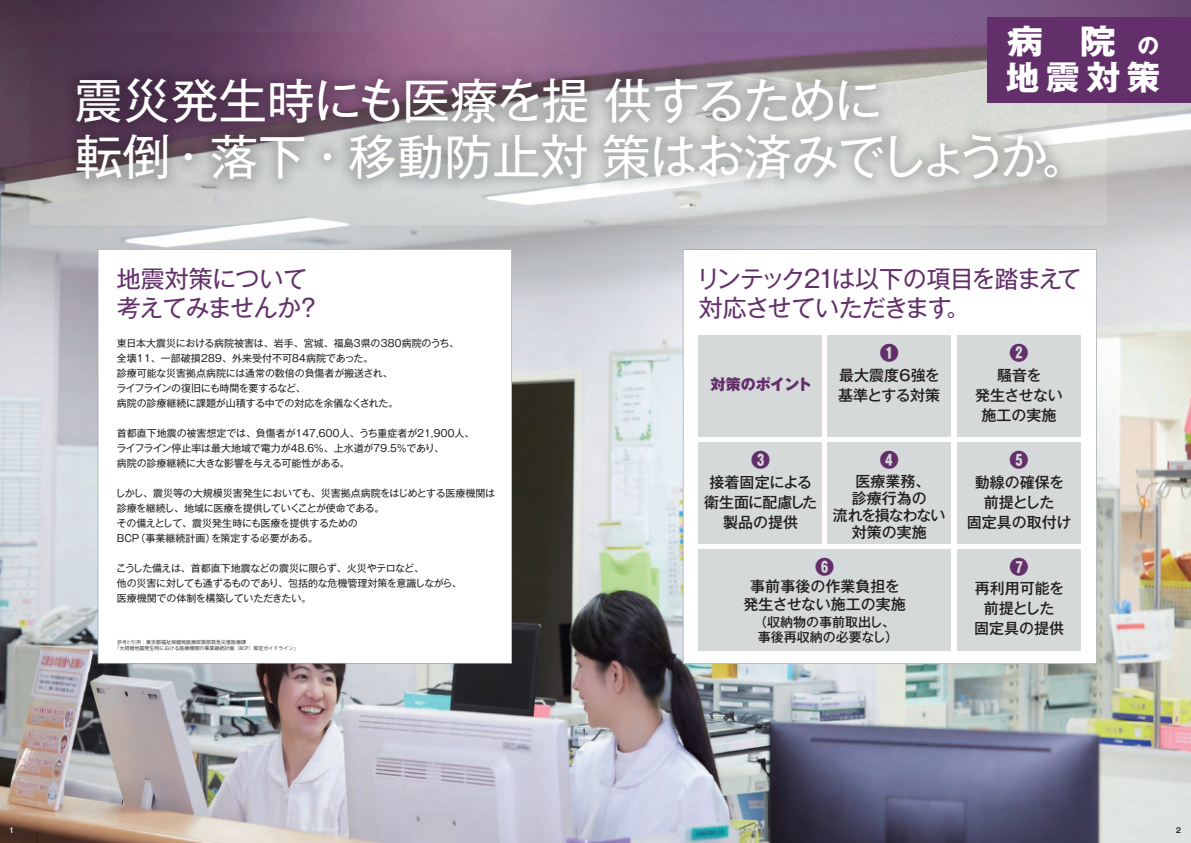
<style>
.page{position:relative;width:1191px;height:843px;background:#fff}
.page>*{position:absolute;margin:0;border:0;box-sizing:border-box;transform-origin:0 0}
.t1{font:48px/56px "Gothic MB101 Pro";letter-spacing:-.02em;color:#fff}
.t2{font:700 33.6px/36.1px "Gothic MB101 Pro";color:#fff;scale:1.08 1}
.t3{font:24px/29px "Gothic MB101 Pro";letter-spacing:-.065em;color:#632f6a}
.t4{font:24px/29px "Gothic MB101 Pro";letter-spacing:-.035em;color:#632f6a}
.t5{font:800 19px "Gothic MB101 Pro";color:#632f6a}
.t6{font:500 15px/20px "Gothic MB101 Pro";color:#231f20;text-align:center}
.t7{font:500 15px/20px "Gothic MB101 Pro";letter-spacing:-.035em;color:#231f20}
.t8{font:800 15px "Gothic MB101 Pro";letter-spacing:-.015em;color:#632f6a}
.t9{font:500 13px/15px "Gothic MB101 Pro";color:#231f20}
.t10{font:10px/15px "Gothic MB101 Pro";letter-spacing:-.02em;color:#231f20}
.t11{font:500 7.1px "Gothic MB101 Pro";color:#fff}
.t12{font:700 7.1px "Gothic MB101 Pro De";color:#231f20}
.t13{font:5px/6px "Koz Go Pr 6 N";color:#231f20}
.s1{font-size:21.6px}
.s2{font-family:"Gothic MB101 Pro";font-weight:300}
</style>
<div class="page">
<img style="left:0;top:0;width:1191px;height:842px">
<svg style="left:683px;top:249px;width:414px;height:414px"></svg>
<img style="left:31px;top:33px;width:1075px;height:192px">
<div style="left:987px;top:17px;width:204px;height:85px;background:#632f6a"></div>
<svg style="left:98px;top:249px;width:414px;height:414px"></svg>
<div style="left:698px;top:335px;width:123px;height:102px;background:#d6d9da"></div>
<div style="left:828px;top:335px;width:123px;height:102px;background:#d6d9da"></div>
<div style="left:957px;top:335px;width:123px;height:102px;background:#d6d9da"></div>
<div style="left:698px;top:442px;width:123px;height:101px;background:#d6d9da"></div>
<div style="left:828px;top:442px;width:123px;height:101px;background:#d6d9da"></div>
<div style="left:957px;top:442px;width:123px;height:101px;background:#d6d9da"></div>
<div style="left:698px;top:548px;width:136px;height:102px;background:#d6d9da"></div>
<div style="left:828px;top:548px;width:123px;height:102px;background:#d6d9da"></div>
<div style="left:957px;top:548px;width:123px;height:102px;background:#d6d9da"></div>
<h2 class="t2" style="left:1006px;top:19px;width:145px">病　院 <span class="s1">の</span>地震対策</h2>
<h1 class="t1" style="left:75px;top:66px;width:1016px">震災発生時にも医療を提供するために<br>転倒・落下・移動防止対策はお済みでしょうか。</h1>
<h3 class="t4" style="left:117px;top:261px;width:205px">地震対策について考えてみませんか？</h3>
<p class="t10" style="left:116px;top:334px;width:344px">東日本大震災における病院被害は、岩手、宮城、福島３県の３８０病院のうち、全壊１１、一部破損２８９、外来受付不可８４病院であった。<br>診療可能な災害拠点病院には通常の数倍の負傷者が搬送され、<br>ライフラインの復旧にも時間を要するなど、<br>病院の診療継続に課題が山積する中での対応を余儀なくされた。</p>
<p class="t10" style="left:116px;top:424px;width:360px">首都直下地震の被害想定では、負傷者が147,６００人、うち重症者が21,９００人、ライフライン停止率は最大地域で電力が４８.６％、上水道が７９.５％であり、<br>病院の診療継続に大きな影響を与える可能性がある。</p>
<p class="t10" style="left:116px;top:484px;width:381px">しかし、震災等の大規模災害発生においても、災害拠点病院をはじめとする医療機関は診療を継続し、地域に医療を提供していくことが使命である。<br>その備えとして、震災発生時にも医療を提供するための<br>BCP（事業継続計画）を策定する必要がある。</p>
<p class="t10" style="left:116px;top:559px;width:347px">こうした備えは、首都直下地震などの震災に限らず、火災やテロなど、<br>他の災害に対しても通ずるものであり、包括的な危機管理対策を意識しながら、医療機関での体制を構築していただきたい。</p>
<p class="t13" style="left:114px;top:638px;width:185px;text-indent:2px"><span class="s2">参考と引用：</span>東京都福祉保健局医療政策部救急災害医療課<br>「大規模地震発生時における医療機関の事業継続計画（BCP）策定ガイドライン」</p>
<h3 class="t3" style="left:696px;top:261px;width:386px">リンテック２１は以下の項目を踏まえて対応させていただきます。</h3>
<h3 class="t8" style="left:710px;top:371px;width:103px">対策のポイント</h3>
<h3 class="t5" style="left:880px;top:337px;width:20px">❶</h3>
<h3 class="t7" style="left:838px;top:363px;width:103px">最大震度６強を基準とする対策</h3>
<h3 class="t5" style="left:751px;top:444px;width:20px">❸</h3>
<h3 class="t6" style="left:704px;top:470px;width:114px">接着固定による衛生面に配慮した製品の提供</h3>
<h3 class="t5" style="left:880px;top:444px;width:20px">❹</h3>
<h3 class="t6" style="left:833px;top:470px;width:114px;line-height:17px">医療業務、<br>診療行為の<br>流れを損なわない対策の実施</h3>
<h3 class="t5" style="left:815px;top:550px;width:20px">❻</h3>
<h3 class="t6" style="left:743px;top:575px;width:164px;line-height:18px">事前事後の作業負担を発生させない施工の実施</h3>
<h3 class="t9" style="left:754px;top:612px;width:145px">（収納物の事前取出し、事後再収納の必要なし）</h3>
<h3 class="t5" style="left:1009px;top:337px;width:20px">❷</h3>
<h3 class="t6" style="left:975px;top:363px;width:89px">騒音を<br>発生させない施工の実施</h3>
<h3 class="t5" style="left:1009px;top:444px;width:20px">❺</h3>
<h3 class="t6" style="left:967px;top:470px;width:106px">動線の確保を前提とした<br>固定具の取付け</h3>
<h3 class="t5" style="left:1009px;top:550px;width:20px">❼</h3>
<h3 class="t6" style="left:974px;top:576px;width:91px">再利用可能を前提とした<br>固定具の提供</h3>
<p class="t11" style="left:9px;top:823px;width:7px">1</p>
<p class="t12" style="left:1176px;top:823px;width:7px">2</p>
</div>
